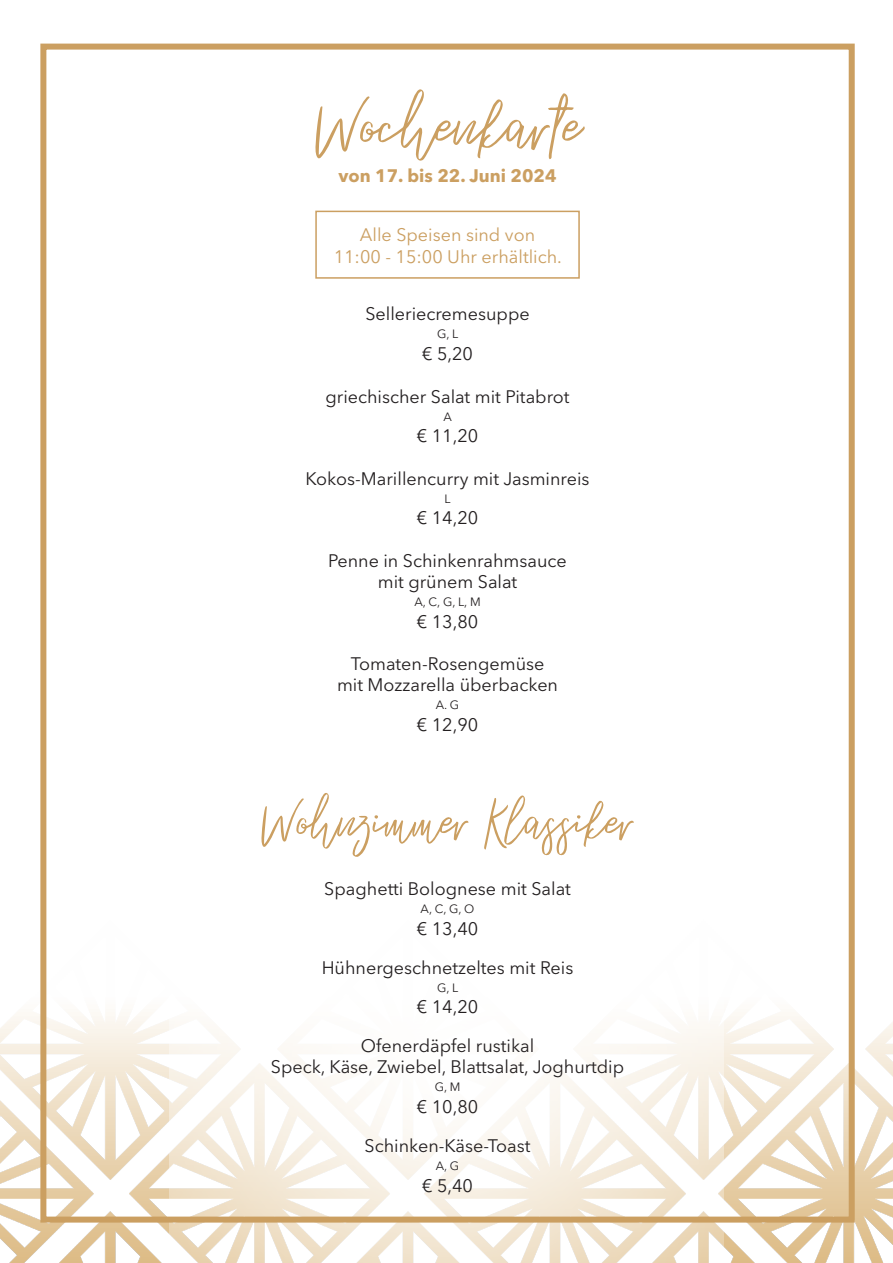
<style>
.page{position:relative;width:893px;height:1263px;background:#fff}
.page>*{position:absolute;margin:0;border:0;box-sizing:border-box;transform-origin:0 0}
.t1{font:69px "Miss Summer Script";letter-spacing:-.035em;color:#cb9f61}
.t2{font:54px "Miss Summer Script";letter-spacing:-.03em;color:#cb9f61}
.t3{font:18px "Avenir Next LT Pro";color:#231f20}
.t4{font:18px "Avenir Next LT Pro";color:#cb9f61}
.t5{font:700 18px "Avenir Next LT Pro";color:#cb9f61}
.t6{font:12px "Avenir Next LT Pro";color:#231f20}
</style>
<div class="page">
<img style="left:123px;top:1033px;width:46px;height:148px">
<img style="left:724px;top:1033px;width:111px;height:148px">
<img style="left:835px;top:1022px;width:58px;height:158px">
<img style="left:0;top:1033px;width:123px;height:148px">
<img style="left:0;top:1181px;width:169px;height:82px">
<img style="left:724px;top:1181px;width:111px;height:82px">
<img style="left:835px;top:1180px;width:58px;height:83px">
<svg style="left:169px;top:1002px;width:555px;height:261px"></svg>
<div style="left:40px;top:44px;width:815px;height:1178px;border:6px solid #cb9f61"></div>
<div style="left:315px;top:211px;width:265px;height:68px;border:2px solid #cb9f61"></div>
<p class="t1" style="left:314px;top:79px;width:269px">Wochenkarte</p>
<p class="t5" style="left:338px;top:165px;width:220px">von 17. bis 22. Juni 2024</p>
<p class="t4" style="left:360px;top:224px;width:177px">Alle Speisen sind von</p>
<p class="t4" style="left:334px;top:246px;width:230px">11:00 - 15:00 Uhr erhältlich.</p>
<p class="t3" style="left:365px;top:303px;width:166px">Selleriecremesuppe</p>
<p class="t6" style="left:437px;top:327px;width:23px">G, L</p>
<p class="t3" style="left:422px;top:343px;width:52px">€ 5,20</p>
<p class="t3" style="left:325px;top:385px;width:246px">griechischer Salat mit Pitabrot</p>
<p class="t6" style="left:443px;top:409px;width:10px">A</p>
<p class="t3" style="left:417px;top:425px;width:63px">€ 11,20</p>
<p class="t3" style="left:306px;top:468px;width:285px">Kokos-Marillencurry mit Jasminreis</p>
<p class="t6" style="left:445px;top:491px;width:8px">L</p>
<p class="t3" style="left:417px;top:507px;width:63px">€ 14,20</p>
<p class="t3" style="left:328px;top:550px;width:240px">Penne in Schinkenrahmsauce</p>
<p class="t3" style="left:378px;top:571px;width:141px">mit grünem Salat</p>
<p class="t6" style="left:414px;top:595px;width:68px">A, C, G, L, M</p>
<p class="t3" style="left:417px;top:610px;width:63px">€ 13,80</p>
<p class="t3" style="left:351px;top:653px;width:195px">Tomaten-Rosengemüse</p>
<p class="t3" style="left:337px;top:674px;width:223px">mit Mozzarella überbacken</p>
<p class="t6" style="left:436px;top:698px;width:25px">A. G</p>
<p class="t3" style="left:417px;top:714px;width:63px">€ 12,90</p>
<p class="t2" style="left:260px;top:785px;width:376px">Wohnzimmer Klassiker</p>
<p class="t3" style="left:324px;top:878px;width:248px">Spaghetti Bolognese mit Salat</p>
<p class="t6" style="left:421px;top:902px;width:55px">A, C, G, O</p>
<p class="t3" style="left:417px;top:918px;width:63px">€ 13,40</p>
<p class="t3" style="left:322px;top:957px;width:253px">Hühnergeschnetzeltes mit Reis</p>
<p class="t6" style="left:437px;top:980px;width:23px">G, L</p>
<p class="t3" style="left:417px;top:996px;width:63px">€ 14,20</p>
<p class="t3" style="left:361px;top:1035px;width:175px">Ofenerdäpfel rustikal</p>
<p class="t3" style="left:271px;top:1056px;width:355px">Speck, Käse, Zwiebel, Blattsalat, Joghurtdip</p>
<p class="t6" style="left:435px;top:1080px;width:27px">G, M</p>
<p class="t3" style="left:417px;top:1096px;width:63px">€ 10,80</p>
<p class="t3" style="left:365px;top:1135px;width:167px">Schinken-Käse-Toast</p>
<p class="t6" style="left:436px;top:1158px;width:25px">A, G</p>
<p class="t3" style="left:422px;top:1174px;width:52px">€ 5,40</p>
</div>
